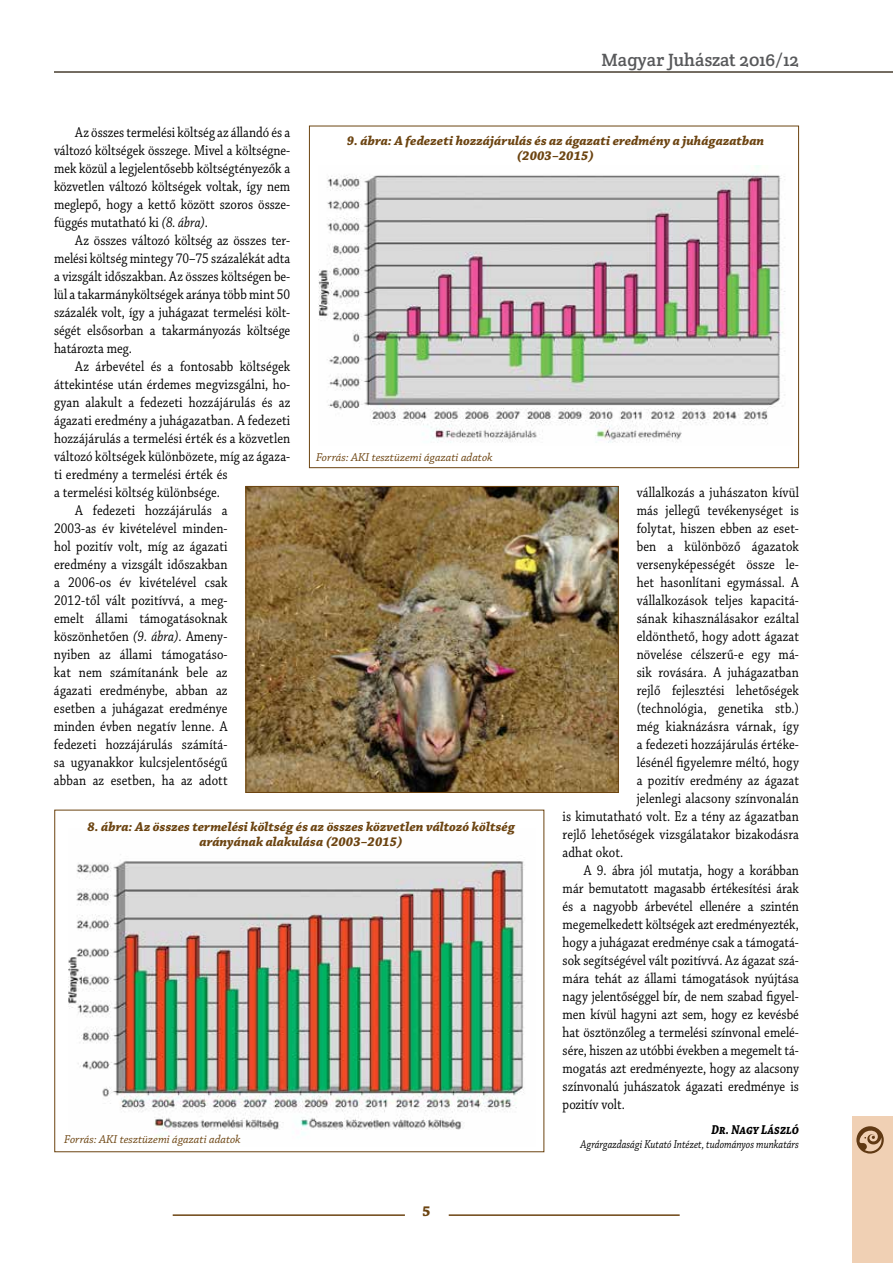
<style>
.page{position:relative;width:893px;height:1263px;background:#fff}
.page>*{position:absolute;margin:0;border:0;box-sizing:border-box;transform-origin:0 0}
.t1{font:18px "Crete Round";color:#58595b}
.t2{font:15px/18px "Chaparral Pro";letter-spacing:.01em;color:#000;text-align:justify;scale:.85 1}
.t3{font:700 15px "Chaparral Pro";color:#6c4411}
.t4{font:italic 700 13.5px/15px "Chaparral Pro";color:#6c4411;text-align:center}
.t5{font:italic 700 13.5px "Chaparral Pro";color:#000;scale:.85 1}
.t6{font:italic 12px "Chaparral Pro";color:#6c4411}
.t7{font:italic 12px "Chaparral Pro";color:#000;scale:.85 1}
.s1{font-style:italic}
</style>
<div class="page">
<div style="left:853px;top:1116px;width:40px;height:147px;background:#f0d0b4"></div>
<svg style="left:856px;top:1126px;width:28px;height:27px"></svg>
<hr style="left:54px;top:71px;width:839px;height:2px;background:#473d2f">
<hr style="left:173px;top:1214px;width:232px;height:2px;background:#6c4411">
<hr style="left:449px;top:1214px;width:231px;height:2px;background:#6c4411">
<img style="left:318px;top:166px;width:468px;height:277px">
<img style="left:68px;top:854px;width:457px;height:284px">
<img style="left:248px;top:488px;width:369px;height:303px">
<div style="left:246px;top:486px;width:373px;height:307px;border:1px solid #6c4411"></div>
<p class="t1" style="left:602px;top:48px;width:199px">Magyar Juhászat 2016/12</p>
<p class="t2" style="left:54px;top:124px;width:279px;text-indent:21px">Az összes termelési költség az állandó és a változó költségek összege. Mivel a költségne&shy;mek közül a legjelentősebb költségtényezők a közvetlen változó költségek voltak, így nem meglepő, hogy a kettő között szoros össze&shy;függés mutatható ki <span class="s1">(8. ábra)</span>.</p>
<p class="t2" style="left:54px;top:232px;width:280px;text-indent:21px">Az összes változó költség az összes ter&shy;melési költség mintegy 70–75 százalékát adta a vizsgált időszakban. Az összes költségen be&shy;lül a takarmányköltségek aránya több mint 50 százalék volt, így a juhágazat termelési költ&shy;ségét elsősorban a takarmányozás költsége határozta meg.</p>
<p class="t2" style="left:75px;top:358px;width:255px">Az árbevétel és a fontosabb költségek</p>
<p class="t2" style="left:54px;top:376px;width:280px">áttekintése után érdemes megvizsgálni, ho-</p>
<p class="t2" style="left:54px;top:394px;width:279px">gyan alakult a fedezeti hozzájárulás és az</p>
<p class="t2" style="left:54px;top:412px;width:279px">ágazati eredmény a juhágazatban. A fedezeti</p>
<p class="t2" style="left:54px;top:430px;width:280px">hozzájárulás a termelési érték és a közvetlen</p>
<p class="t2" style="left:54px;top:448px;width:279px">változó költségek különbözete, míg az ágaza-</p>
<p class="t2" style="left:54px;top:466px;width:206px">ti eredmény a termelési érték és</p>
<p class="t2" style="left:54px;top:484px;width:197px">a termelési költség különbsége.</p>
<p class="t2" style="left:75px;top:502px;width:181px">A fedezeti hozzájárulás a</p>
<p class="t2" style="left:54px;top:520px;width:206px">2003-as év kivételével minden-</p>
<p class="t2" style="left:54px;top:538px;width:206px">hol pozitív volt, míg az ágazati</p>
<p class="t2" style="left:54px;top:556px;width:206px">eredmény a vizsgált időszakban</p>
<p class="t2" style="left:54px;top:574px;width:206px">a 2006-os év kivételével csak</p>
<p class="t2" style="left:54px;top:592px;width:206px">2012-től vált pozitívvá, a meg-</p>
<p class="t2" style="left:54px;top:610px;width:206px">emelt állami támogatásoknak</p>
<p class="t2" style="left:54px;top:628px;width:206px">köszönhetően <span class="s1">(9. ábra)</span>. Amen -</p>
<p class="t2" style="left:54px;top:646px;width:206px">nyiben az állami támogatáso-</p>
<p class="t2" style="left:54px;top:664px;width:206px">kat nem számítanánk bele az</p>
<p class="t2" style="left:54px;top:682px;width:206px">ágazati eredménybe, abban az</p>
<p class="t2" style="left:54px;top:700px;width:206px">esetben a juhágazat eredménye</p>
<p class="t2" style="left:54px;top:718px;width:206px">minden évben negatív lenne. A</p>
<p class="t2" style="left:54px;top:736px;width:206px">fedezeti hozzájárulás számítá-</p>
<p class="t2" style="left:54px;top:754px;width:206px">sa ugyanakkor kulcsjelentőségű</p>
<p class="t2" style="left:54px;top:772px;width:206px">abban az esetben, ha az adott</p>
<p class="t4" style="left:347px;top:134px;width:419px">9. ábra: A fedezeti hozzájárulás és az ágazati eredmény a juhágazatban (2003–2015)</p>
<p class="t6" style="left:316px;top:451px;width:178px">Forrás: AKI tesztüzemi ágazati adatok</p>
<p class="t2" style="left:637px;top:484px;width:192px">vállalkozás a juhászaton kívül</p>
<p class="t2" style="left:637px;top:502px;width:192px">más jellegű tevékenységet is</p>
<p class="t2" style="left:637px;top:520px;width:192px">folytat, hiszen ebben az eset-</p>
<p class="t2" style="left:637px;top:538px;width:192px">ben a különböző ágazatok</p>
<p class="t2" style="left:637px;top:556px;width:192px">versenyképességét össze le-</p>
<p class="t2" style="left:637px;top:574px;width:192px">het hasonlítani egymással. A</p>
<p class="t2" style="left:637px;top:592px;width:192px">vállalkozások teljes kapacitá-</p>
<p class="t2" style="left:637px;top:610px;width:192px">sának kihasználásakor ezáltal</p>
<p class="t2" style="left:637px;top:628px;width:192px">eldönthető, hogy adott ágazat</p>
<p class="t2" style="left:637px;top:646px;width:192px">növelése célszerű-e egy má-</p>
<p class="t2" style="left:637px;top:664px;width:192px">sik rovására. A juhágazatban</p>
<p class="t2" style="left:637px;top:682px;width:192px">rejlő fejlesztési lehetőségek</p>
<p class="t2" style="left:637px;top:700px;width:192px">(technológia, genetika stb.)</p>
<p class="t2" style="left:637px;top:718px;width:192px">még kiaknázásra várnak, így</p>
<p class="t2" style="left:637px;top:736px;width:192px">a fedezeti hozzájárulás értéke-</p>
<p class="t2" style="left:637px;top:754px;width:192px">lésénél figyelemre méltó, hogy</p>
<p class="t2" style="left:637px;top:772px;width:192px">a pozitív eredmény az ágazat</p>
<p class="t2" style="left:637px;top:790px;width:192px">jelenlegi alacsony színvonalán</p>
<p class="t2" style="left:563px;top:808px;width:280px">is kimutatható volt. Ez a tény az ágazatban</p>
<p class="t2" style="left:563px;top:826px;width:280px">rejlő lehetőségek vizsgálatakor bizakodásra</p>
<p class="t2" style="left:563px;top:844px;width:73px">adhat okot.</p>
<p class="t2" style="left:584px;top:862px;width:255px">A 9. ábra jól mutatja, hogy a korábban</p>
<p class="t2" style="left:563px;top:880px;width:280px">már bemutatott magasabb értékesítési árak</p>
<p class="t2" style="left:563px;top:898px;width:279px">és a nagyobb árbevétel ellenére a szintén</p>
<p class="t2" style="left:563px;top:916px;width:279px">megemelkedett költségek azt eredményezték,</p>
<p class="t2" style="left:563px;top:934px;width:279px">hogy a juhágazat eredménye csak a támogatá-</p>
<p class="t2" style="left:563px;top:952px;width:280px">sok segítségével vált pozitívvá. Az ágazat szá-</p>
<p class="t2" style="left:563px;top:970px;width:279px">mára tehát az állami támogatások nyújtása</p>
<p class="t2" style="left:563px;top:988px;width:279px">nagy jelentőséggel bír, de nem szabad figyel-</p>
<p class="t2" style="left:563px;top:1006px;width:279px">men kívül hagyni azt sem, hogy ez kevésbé</p>
<p class="t2" style="left:563px;top:1024px;width:280px">hat ösztönzőleg a termelési színvonal emelé-</p>
<p class="t2" style="left:563px;top:1042px;width:280px">sére, hiszen az utóbbi években a megemelt tá-</p>
<p class="t2" style="left:563px;top:1060px;width:280px">mogatás azt eredményezte, hogy az alacsony</p>
<p class="t2" style="left:563px;top:1078px;width:279px">színvonalú juhászatok ágazati eredménye is</p>
<p class="t2" style="left:563px;top:1096px;width:75px">pozitív volt.</p>
<p class="t5" style="left:711px;top:1122px;width:104px">Dr. Nagy László</p>
<p class="t7" style="left:581px;top:1137px;width:258px">Agrárgazdasági Kutató Intézet, tudományos munkatárs</p>
<p class="t4" style="left:87px;top:820px;width:430px">8. ábra: Az összes termelési költség és az összes közvetlen változó költség arányának alakulása (2003–2015)</p>
<p class="t6" style="left:64px;top:1132px;width:178px">Forrás: AKI tesztüzemi ágazati adatok</p>
<p class="t3" style="left:422px;top:1202px;width:10px">5</p>
</div>
